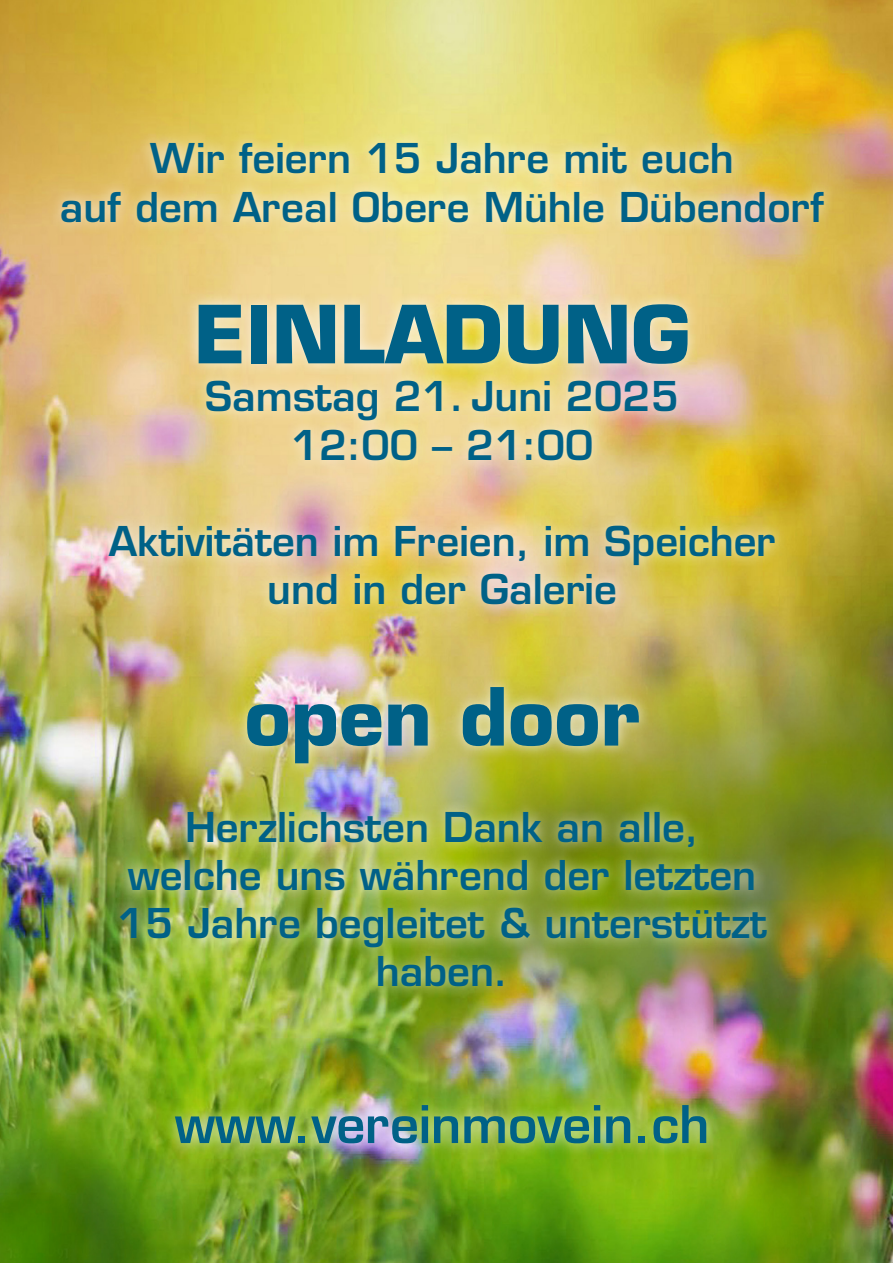
<style>
.page{position:relative;width:893px;height:1263px;background:#fff}
.page>*{position:absolute;margin:0;border:0;box-sizing:border-box;transform-origin:0 0}
.t1{font:700 78px "Eurostile";color:#006187}
.t2{font:600 50.7px "Eurostile";color:#006187}
.t3{font:600 40.05px/48.2px "Eurostile";color:#006187;text-align:center}
</style>
<div class="page">
<img style="left:0;top:0;width:893px;height:1263px">
<div style="left:49px;top:130px;width:788px;height:1027px;background:#fff;opacity:.75"></div>
<p class="t3" style="left:150px;top:134px;width:585px">Wir feiern 15 Jahre mit euch</p>
<p class="t3" style="left:60px;top:183px;width:766px">auf dem Areal Obere Mühle Dübendorf</p>
<p class="t1" style="left:194px;top:286px;width:498px">EINLADUNG</p>
<p class="t3" style="left:205px;top:372px;width:475px">Samstag 21. Juni 2025</p>
<p class="t3" style="left:291px;top:421px;width:304px">12:00 – 21:00</p>
<p class="t3" style="left:109px;top:517px;width:668px">Aktivitäten im Freien, im Speicher und in der Galerie</p>
<p class="t1" style="left:244px;top:669px;width:397px">open door</p>
<p class="t3" style="left:185px;top:803px;width:515px">Herzlichsten Dank an alle,</p>
<p class="t3" style="left:117px;top:851px;width:652px">welche uns während der letzten<br>15 Jahre begleitet &amp; unterstützt haben.</p>
<p class="t2" style="left:175px;top:1093px;width:536px">www.vereinmovein.ch</p>
</div>
